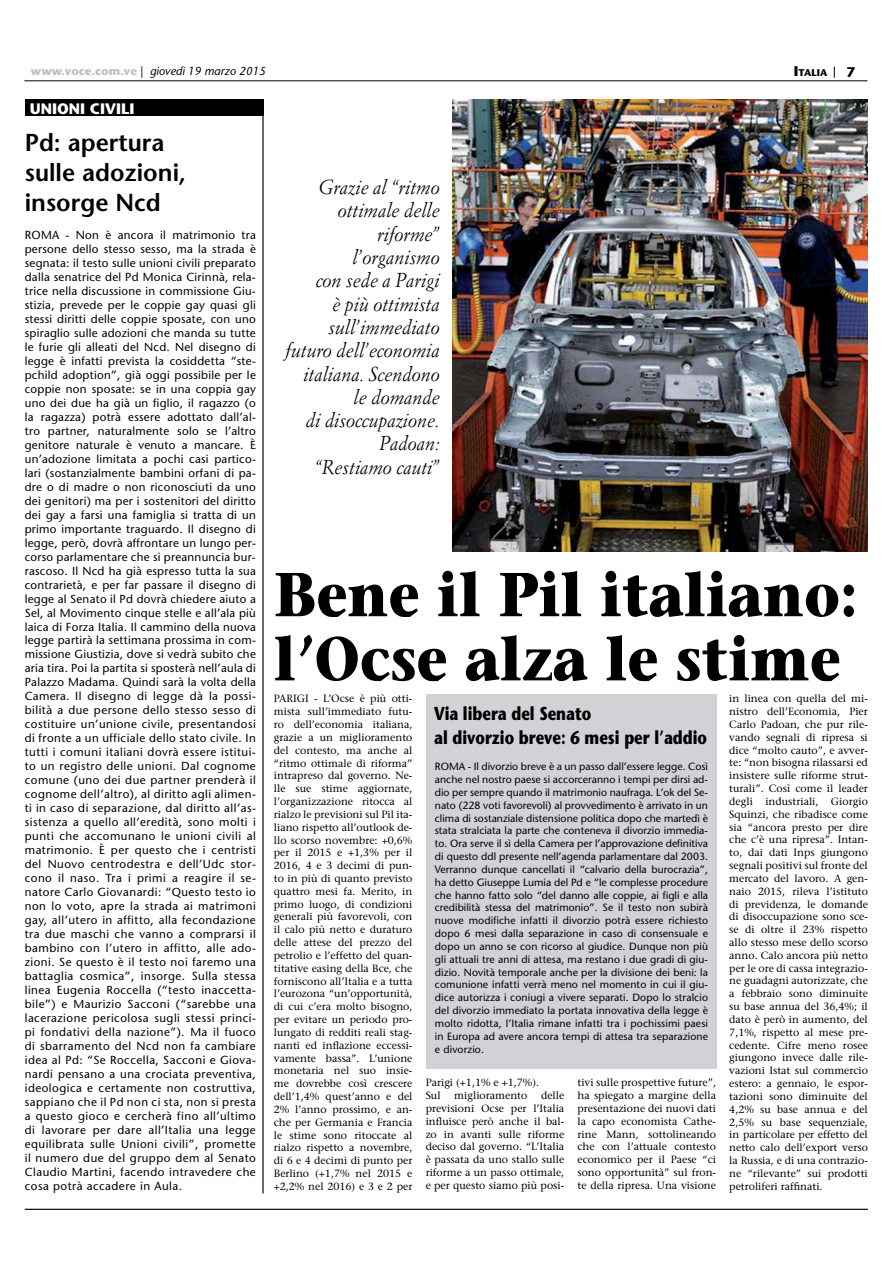
<style>
.page{position:relative;width:893px;height:1263px;background:#fff}
.page>*{position:absolute;margin:0;border:0;box-sizing:border-box;transform-origin:0 0}
.t1{font:700 61.8px/64.2px "Stone Serif";color:#000;scale:.9 1}
.t2{font:600 24.45px/30.3px "Stone Sans";color:#000}
.t3{font:italic 19.8px/23.2px "Simoncini Garamond";color:#000;text-align:right;scale:.94 1}
.t4{font:700 18.6px/24.5px "Stone Sans";color:#000;scale:.8 1}
.t5{font:700 15.15px "Stone Sans";color:#fff}
.t6{font:700 13.95px "Stone Sans";color:#000}
.t7{font:11.7px/14px "Stone Sans";letter-spacing:.04em;color:#000;text-align:justify}
.t8{font:italic 11.7px "Stone Sans";color:#000}
.t9{font:10.5px/12.9px "Stone Serif";color:#000;text-align:justify}
.t10{font:10.5px/12.9px "Stone Sans";letter-spacing:.01em;color:#000;text-align:justify}
.t11{font:700 9.75px "Stone Sans";color:#000}
.s1{font-weight:700;font-style:normal;color:#bbbec3}
.s2{font-style:normal}
.s3{font-size:13.95px}
</style>
<div class="page">
<div style="left:25px;top:100px;width:239px;height:16px;background:#000"></div>
<hr style="left:262px;top:100px;width:2px;height:1093px;background:#000">
<hr style="left:25px;top:1209px;width:843px;height:1px;background:#000">
<div style="left:426px;top:695px;width:290px;height:374px;background:#d0d2d5"></div>
<img style="left:453px;top:99px;width:415px;height:453px">
<hr style="left:24px;top:81px;width:843px;height:1px;background:#000">
<p class="t8" style="left:31px;top:67px;width:237px"><span class="s1">www.voce.com.ve</span> <span class="s2">|</span> giovedì 19 marzo 2015</p>
<p class="t11" style="left:794px;top:70px;width:35px"><span class="s3">I</span>TALIA</p>
<p class="t6" style="left:846px;top:67px;width:10px">7</p>
<p class="t5" style="left:30px;top:103px;width:106px">UNIONI CIVILI</p>
<h2 class="t2" style="left:25px;top:130px;width:163px">Pd: apertura sulle adozioni, insorge Ncd</h2>
<p class="t7" style="left:25px;top:229px;width:233px">ROMA - Non è ancora il matrimonio tra persone dello stesso sesso, ma la strada è segnata: il testo sulle unioni civili preparato dalla senatrice del Pd Monica Cirinnà, rela&shy;trice nella discussione in commissione Giu&shy;stizia, prevede per le coppie gay quasi gli stessi diritti delle coppie sposate, con uno spiraglio sulle adozioni che manda su tutte le furie gli alleati del Ncd. Nel disegno di legge è infatti prevista la cosiddetta “ste&shy;pchild adoption”, già oggi possibile per le coppie non sposate: se in una coppia gay uno dei due ha già un figlio, il ragazzo (o la ragazza) potrà essere adottato dall’al&shy;tro partner, naturalmente solo se l’altro genitore naturale è venuto a mancare. È un’adozione limitata a pochi casi partico&shy;lari (sostanzialmente bambini orfani di pa&shy;dre o di madre o non riconosciuti da uno dei genitori) ma per i sostenitori del diritto dei gay a farsi una famiglia si tratta di un primo importante traguardo. Il disegno di legge, però, dovrà affrontare un lungo per&shy;corso parlamentare che si preannuncia bur&shy;rascoso. Il Ncd ha già espresso tutta la sua contrarietà, e per far passare il disegno di legge al Senato il Pd dovrà chiedere aiuto a Sel, al Movimento cinque stelle e all’ala più laica di Forza Italia. Il cammino della nuova legge partirà la settimana prossima in com&shy;missione Giustizia, dove si vedrà subito che aria tira. Poi la partita si sposterà nell’aula di Palazzo Madama. Quindi sarà la volta della Camera. Il disegno di legge dà la possi&shy;bilità a due persone dello stesso sesso di costituire un’unione civile, presentandosi di fronte a un ufficiale dello stato civile. In tutti i comuni italiani dovrà essere istitui&shy;to un registro delle unioni. Dal cognome comune (uno dei due partner prenderà il cognome dell’altro), al diritto agli alimen&shy;ti in caso di separazione, dal diritto all’as&shy;sistenza a quello all’eredità, sono molti i punti che accomunano le unioni civili al matrimonio. È per questo che i centristi del Nuovo centrodestra e dell’Udc stor&shy;cono il naso. Tra i primi a reagire il se&shy;natore Carlo Giovanardi: “Questo testo io non lo voto, apre la strada ai matrimoni gay, all’utero in affitto, alla fecondazione tra due maschi che vanno a comprarsi il bambino con l’utero in affitto, alle ado&shy;zioni. Se questo è il testo noi faremo una battaglia cosmica”, insorge. Sulla stessa linea Eugenia Roccella (“testo inaccetta&shy;bile”) e Maurizio Sacconi (“sarebbe una lacerazione pericolosa sugli stessi princi&shy;pi fondativi della nazione”). Ma il fuoco di sbarramento del Ncd non fa cambiare idea al Pd: “Se Roccella, Sacconi e Giova&shy;nardi pensano a una crociata preventiva, ideologica e certamente non costruttiva, sappiano che il Pd non ci sta, non si presta a questo gioco e cercherà fino all’ultimo di lavorare per dare all’Italia una legge equilibrata sulle Unioni civili”, promette il numero due del gruppo dem al Senato Claudio Martini, facendo intravedere che cosa potrà accadere in Aula.</p>
<h3 class="t3" style="left:286px;top:177px;width:165px">Grazie al “ritmo ottimale delle riforme” l’organismo<br>con sede a Parigi<br>è più ottimista sull’immediato futuro dell’economia italiana. Scendono le domande<br>di disoccupazione.<br>Padoan:<br>“Restiamo cauti”</h3>
<h1 class="t1" style="left:274px;top:569px;width:650px">Bene il Pil italiano: l’Ocse alza le stime</h1>
<p class="t9" style="left:274px;top:693px;width:140px">PARIGI - L’Ocse è più otti&shy;mista sull’immediato futu&shy;ro dell’economia italiana, grazie a un miglioramento del contesto, ma anche al “ritmo ottimale di riforma” intrapreso dal governo. Ne&shy;lle sue stime aggiornate, l’organizzazione ritocca al rialzo le previsioni sul Pil ita&shy;liano rispetto all’outlook de&shy;llo scorso novembre: +0,6% per il 2015 e +1,3% per il 2016, 4 e 3 decimi di pun&shy;to in più di quanto previsto quattro mesi fa. Merito, in primo luogo, di condizioni generali più favorevoli, con il calo più netto e duraturo delle attese del prezzo del petrolio e l’effetto del quan&shy;titative easing della Bce, che forniscono all’Italia e a tutta l’eurozona “un’opportunità, di cui c’era molto bisogno, per evitare un periodo pro&shy;lungato di redditi reali stag&shy;nanti ed inflazione eccessi&shy;vamente bassa”. L’unione monetaria nel suo insie&shy;me dovrebbe così crescere dell’1,4% quest’anno e del 2% l’anno prossimo, e an&shy;che per Germania e Francia le stime sono ritoccate al rialzo rispetto a novembre, di 6 e 4 decimi di punto per Berlino (+1,7% nel 2015 e +2,2% nel 2016) e 3 e 2 per</p>
<h3 class="t4" style="left:434px;top:703px;width:342px">Via libera del Senato<br>al divorzio breve: 6 mesi per l’addio</h3>
<p class="t10" style="left:435px;top:761px;width:275px">ROMA - Il divorzio breve è a un passo dall’essere legge. Così anche nel nostro paese si accorceranno i tempi per dirsi ad&shy;dio per sempre quando il matrimonio naufraga. L’ok del Se&shy;nato (228 voti favorevoli) al provvedimento è arrivato in un clima di sostanziale distensione politica dopo che martedì è stata stralciata la parte che conteneva il divorzio immedia&shy;to. Ora serve il sì della Camera per l’approvazione definitiva di questo ddl presente nell’agenda parlamentare dal 2003.<br>Verranno dunque cancellati il “calvario della burocrazia”, ha detto Giuseppe Lumia del Pd e “le complesse procedure che hanno fatto solo “del danno alle coppie, ai figli e alla credibilità stessa del matrimonio”. Se il testo non subirà nuove modifiche infatti il divorzio potrà essere richiesto dopo 6 mesi dalla separazione in caso di consensuale e dopo un anno se con ricorso al giudice. Dunque non più gli attuali tre anni di attesa, ma restano i due gradi di giu&shy;dizio. Novità temporale anche per la divisione dei beni: la comunione infatti verrà meno nel momento in cui il giu&shy;dice autorizza i coniugi a vivere separati. Dopo lo stralcio del divorzio immediato la portata innovativa della legge è molto ridotta, l’Italia rimane infatti tra i pochissimi paesi in Europa ad avere ancora tempi di attesa tra separazione e divorzio.</p>
<p class="t9" style="left:426px;top:1077px;width:115px">Parigi (+1,1% e +1,7%).<br>Sul</p>
<p class="t9" style="left:426px;top:1090px;width:140px;text-indent:115px">delle previsioni Ocse per l’Italia influisce però anche il bal&shy;zo in avanti sulle riforme deciso dal governo. “L’Italia è passata da uno stallo sulle riforme a un passo ottimale, e per questo siamo più posi-</p>
<p class="t9" style="left:454px;top:1090px;width:75px">miglioramento</p>
<p class="t9" style="left:577px;top:1077px;width:140px">tivi sulle prospettive future”, ha spiegato a margine della presentazione dei nuovi dati la capo economista Cathe&shy;rine Mann, sottolineando che con l’attuale contesto economico per il Paese “ci sono opportunità” sul fron&shy;te della ripresa. Una visione</p>
<p class="t9" style="left:729px;top:693px;width:140px">in linea con quella del mi&shy;nistro dell’Economia, Pier Carlo Padoan, che pur rile&shy;vando segnali di ripresa si dice “molto cauto”, e avver&shy;te: “non bisogna rilassarsi ed insistere sulle riforme strut&shy;turali”. Così come il leader degli industriali, Giorgio Squinzi, che ribadisce come sia “ancora presto per dire che c’è una ripresa”. Intan&shy;to, dai dati Inps giungono segnali positivi sul fronte del mercato del lavoro. A gen&shy;naio 2015, rileva l’istituto di previdenza, le domande di disoccupazione sono sce&shy;se di oltre il 23% rispetto allo stesso mese dello scorso anno. Calo ancora più netto per le ore di cassa integrazio&shy;ne guadagni autorizzate, che a febbraio sono diminuite su base annua del 36,4%; il dato è però in aumento, del 7,1%, rispetto al mese pre&shy;cedente. Cifre meno rosee giungono invece dalle rile&shy;vazioni Istat sul commercio estero: a gennaio, le espor&shy;tazioni sono diminuite del 4,2% su base annua e del 2,5% su base sequenziale, in particolare per effetto del netto calo dell’export verso la Russia, e di una contrazio&shy;ne “rilevante” sui prodotti petroliferi raffinati.</p>
</div>
